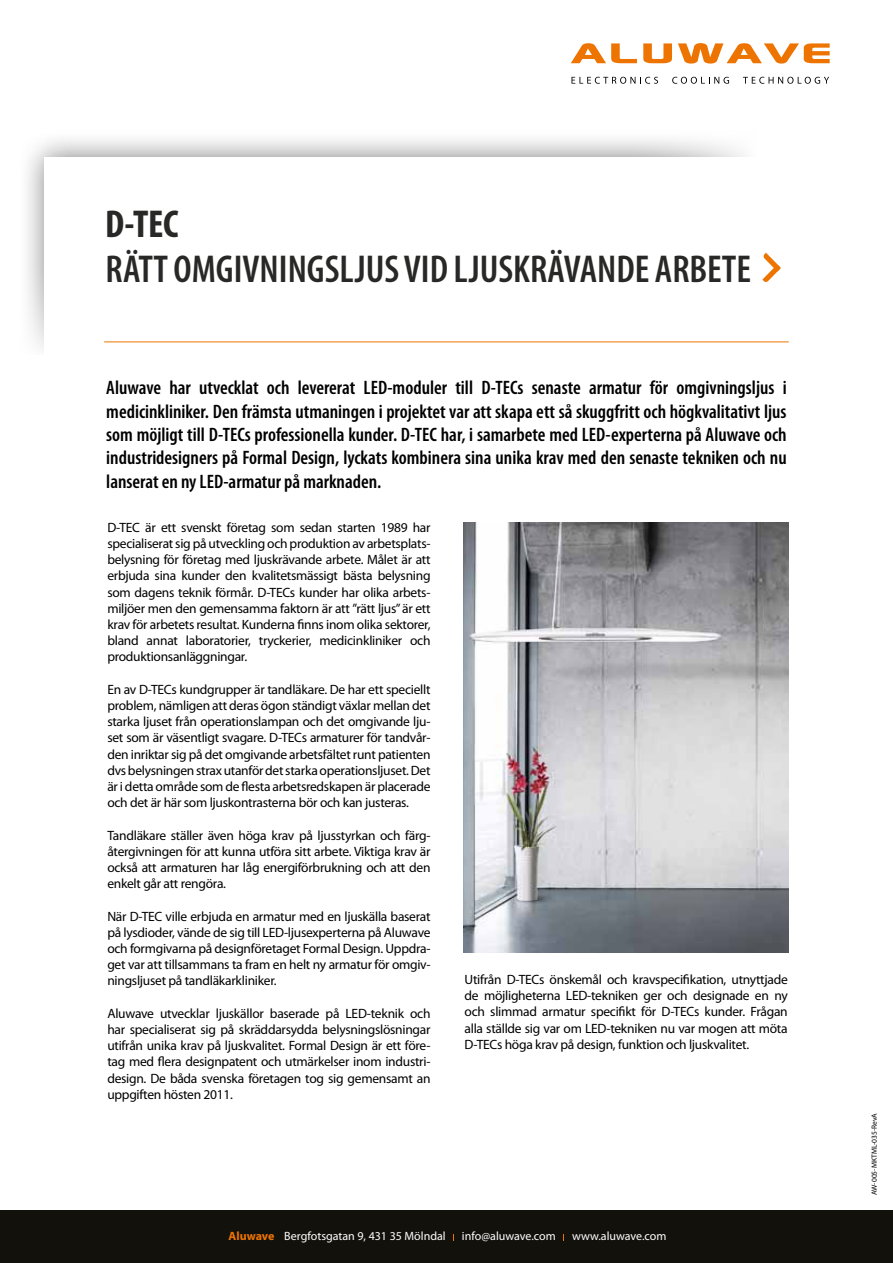
<style>
.page{position:relative;width:893px;height:1263px;background:#fff}
.page>*{position:absolute;margin:0;border:0;box-sizing:border-box;transform-origin:0 0}
.t1{font:600 condensed 39px "Myriad Pro";color:#282827}
.t2{font:700 condensed 39px "Myriad Pro";color:#282827}
.t3{font:600 condensed 19.5px/23.4px "Myriad Pro";color:#000;text-align:justify}
.t4{font:13.5px/16.2px "Myriad Pro";letter-spacing:-.02em;color:#000;text-align:justify}
.t5{font:12px "Myriad Pro";color:#fff}
.t6{font:7.5px "Myriad Pro";color:#000}
.s1{font-weight:700;color:#ee7402}
</style>
<div class="page">
<div style="left:17px;top:129px;width:829px;height:321px;background:#000;opacity:.5"></div>
<div style="left:44px;top:157px;width:773px;height:265px;background:#fff"></div>
<svg style="left:600px;top:131px;width:246px;height:26px"></svg>
<svg style="left:17px;top:260px;width:27px;height:96px;fill:#f6f6f6"></svg>
<div style="left:0;top:356px;width:893px;height:98px;background:#fff"></div>
<div style="left:799px;top:150px;width:94px;height:280px;background:#fff"></div>
<div style="left:0;top:1210px;width:893px;height:53px;background:#13110c"></div>
<svg style="left:571px;top:43px;width:66px;height:20px"></svg>
<svg style="left:643px;top:43px;width:29px;height:20px"></svg>
<svg style="left:678px;top:43px;width:152px;height:21px"></svg>
<svg style="left:571px;top:77px;width:87px;height:7px"></svg>
<svg style="left:672px;top:77px;width:57px;height:7px"></svg>
<svg style="left:743px;top:77px;width:86px;height:7px"></svg>
<hr style="left:104px;top:341px;width:685px;height:1px;background:#ee7402">
<svg style="left:762px;top:253px;width:19px;height:29px"></svg>
<img style="left:463px;top:522px;width:326px;height:430px">
<h1 class="t2" style="left:105px;top:203px;width:75px">D-TEC</h1>
<h1 class="t1" style="left:106px;top:248px;width:647px">Rätt omgivningsljus vid ljuskrävande arbete</h1>
<p class="t3" style="left:106px;top:376px;width:682px">Aluwave har utvecklat och levererat LED-moduler till D-TECs senaste armatur för omgivningsljus i medicinkliniker. Den främsta utmaningen i projektet var att skapa ett så skuggfritt och högkvalitativt ljus som möjligt till D-TECs professionella kunder. D-TEC har, i samarbete med LED-experterna på Aluwave och industridesigners på Formal Design, lyckats kombinera sina unika krav med den senaste tekniken och nu lanserat en ny LED-armatur på marknaden.</p>
<p class="t4" style="left:107px;top:519px;width:325px">D-TEC är ett svenskt företag som sedan starten 1989 har specialiserat sig på utveckling och produktion av arbetsplats&shy;belysning för företag med ljuskrävande arbete. Målet är att erbjuda sina kunder den kvalitetsmässigt bästa belysning som dagens teknik förmår. D-TECs kunder har olika arbets&shy;miljöer men den gemensamma faktorn är att ”rätt ljus” är ett krav för arbetets resultat. Kunderna finns inom olika sektorer, bland annat laboratorier, tryckerier, medicinkliniker och produktionsanläggningar.</p>
<p class="t4" style="left:107px;top:681px;width:325px">En av D-TECs kundgrupper är tandläkare. De har ett speciellt problem, nämligen att deras ögon ständigt växlar mellan det starka ljuset från operationslampan och det omgivande lju&shy;set som är väsentligt svagare. D-TECs armaturer för tandvår&shy;den inriktar sig på det omgivande arbetsfältet runt patienten dvs belysningen strax utanför det starka operationsljuset. Det är i detta område som de flesta arbetsredskapen är placerade och det är här som ljuskontrasterna bör och kan justeras.</p>
<p class="t4" style="left:107px;top:827px;width:325px">Tandläkare ställer även höga krav på ljusstyrkan och färg&shy;återgivningen för att kunna utföra sitt arbete. Viktiga krav är också att armaturen har låg energiförbrukning och att den enkelt går att rengöra.</p>
<p class="t4" style="left:107px;top:908px;width:325px">När D-TEC ville erbjuda en armatur med en ljuskälla baserat på lysdioder, vände de sig till LED-ljusexperterna på Aluwave och formgivarna på designföretaget Formal Design. Uppdra&shy;get var att tillsammans ta fram en helt ny armatur för omgiv&shy;ningsljuset på tandläkarkliniker.</p>
<p class="t4" style="left:107px;top:1005px;width:325px">Aluwave utvecklar ljuskällor baserade på LED-teknik och har specialiserat sig på skräddarsydda belysningslösningar utifrån unika krav på ljuskvalitet. Formal Design är ett före&shy;tag med flera designpatent och utmärkelser inom industri&shy;design. De båda svenska företagen tog sig gemensamt an uppgiften hösten 2011.</p>
<p class="t4" style="left:465px;top:971px;width:325px">Utifrån D-TECs önskemål och kravspecifikation, utnyttjade de möjligheterna LED-tekniken ger och designade en ny och slimmad armatur specifikt för D-TECs kunder. Frågan alla ställde sig var om LED-tekniken nu var mogen att möta D-TECs höga krav på design, funktion och ljuskvalitet.</p>
<p class="t5" style="left:229px;top:1229px;width:219px"><span class="s1">Aluwave</span> Bergfotsgatan 9, 431 35 Mölndal</p>
<p class="t5" style="left:462px;top:1229px;width:95px">info@aluwave.com</p>
<p class="t5" style="left:572px;top:1229px;width:96px">www.aluwave.com</p>
<p class="t6" style="left:870px;top:1195px;width:83px;rotate:-90deg">AW-005-MKTML-035-RevA</p>
</div>
